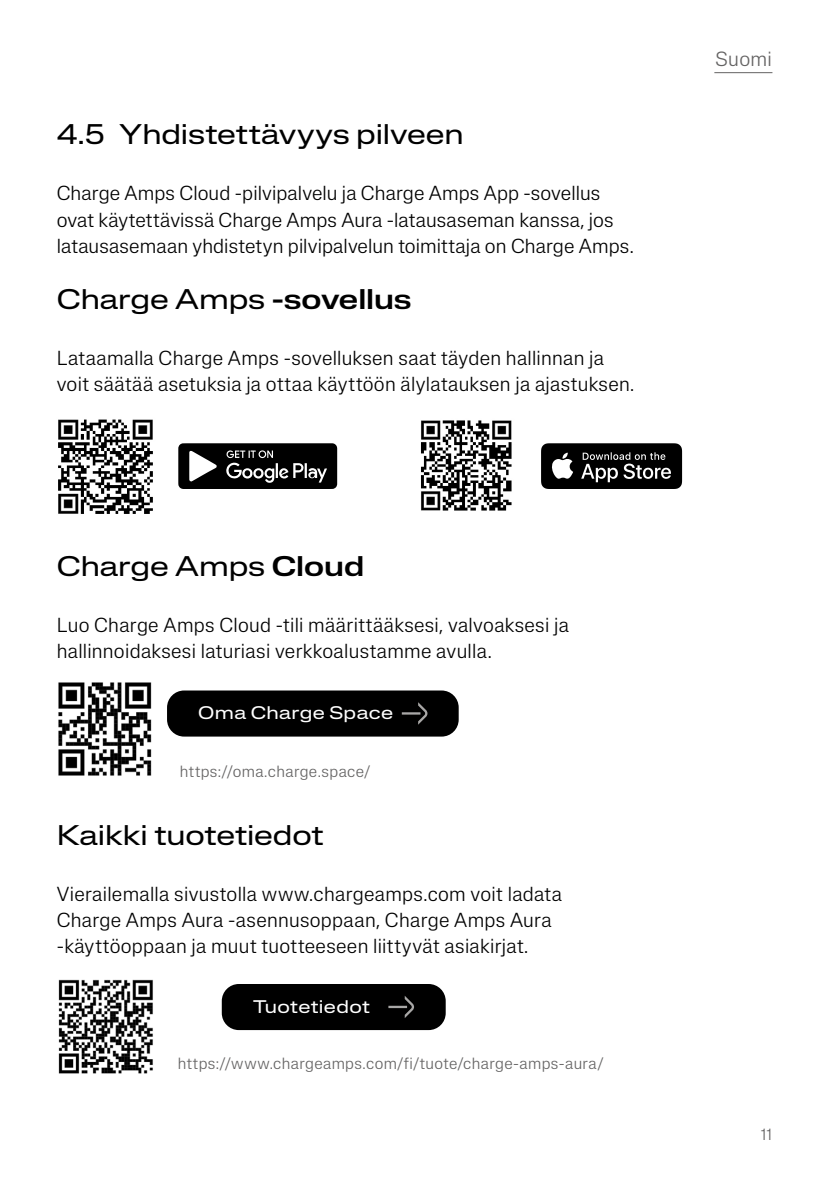
<style>
.page{position:relative;width:840px;height:1191px;background:#fff}
.page>*{position:absolute;margin:0;border:0;box-sizing:border-box;transform-origin:0 0}
.t1{font:expanded 28px "Lateral";letter-spacing:-.005em;color:#000}
.t2{font:300 20.2px "Lateral Standard";letter-spacing:.015em;color:#646363}
.t3{font:300 20px/26px "Lateral Standard";letter-spacing:.015em;color:#000}
.t4{font:expanded 18px "Lateral";letter-spacing:.02em;color:#fff}
.t5{font:300 16px "Lateral Standard";letter-spacing:.025em;color:#646363}
.s1{font-weight:500}
</style>
<div class="page">
<hr style="left:714px;top:72px;width:58px;height:1px;background:#646363">
<img style="left:58px;top:419px;width:95px;height:95px">
<img style="left:421px;top:420px;width:91px;height:91px">
<svg style="left:178px;top:443px;width:159px;height:46px;background:#2c2c2c"></svg>
<svg style="left:541px;top:443px;width:140px;height:46px;background:#2b2b2b"></svg>
<img style="left:58px;top:682px;width:94px;height:94px">
<div style="left:167px;top:690px;width:291px;height:46px;background:#000;border-radius:17px"></div>
<svg style="left:401px;top:702px;width:26px;height:22px"></svg>
<img style="left:58px;top:979px;width:95px;height:95px">
<div style="left:222px;top:984px;width:223px;height:46px;background:#000;border-radius:17px"></div>
<svg style="left:388px;top:996px;width:26px;height:22px"></svg>
<h1 class="t1" style="left:57px;top:118px;width:408px">4.5 Yhdistettävyys pilveen</h1>
<p class="t3" style="left:57px;top:180px;width:578px">Charge Amps Cloud -pilvipalvelu ja Charge Amps App -sovellus ovat käytettävissä Charge Amps Aura -latausaseman kanssa, jos latausasemaan yhdistetyn pilvipalvelun toimittaja on Charge Amps.</p>
<h1 class="t1" style="left:57px;top:283px;width:356px">Charge Amps <span class="s1">-sovellus</span></h1>
<p class="t3" style="left:57px;top:345px;width:578px">Lataamalla Charge Amps -sovelluksen saat täyden hallinnan ja voit säätää asetuksia ja ottaa käyttöön älylatauksen ja ajastuksen.</p>
<h1 class="t1" style="left:57px;top:550px;width:309px">Charge Amps <span class="s1">Cloud</span></h1>
<p class="t3" style="left:57px;top:612px;width:513px">Luo Charge Amps Cloud -tili määrittääksesi, valvoaksesi ja hallinnoidaksesi laturiasi verkkoalustamme avulla.</p>
<p class="t4" style="left:198px;top:702px;width:196px">Oma Charge Space</p>
<p class="t5" style="left:180px;top:762px;width:192px">https://oma.charge.space/</p>
<h1 class="t1" style="left:57px;top:819px;width:268px">Kaikki tuotetiedot</h1>
<p class="t3" style="left:57px;top:881px;width:506px">Vierailemalla sivustolla www.chargeamps.com voit ladata<br>Charge Amps Aura -asennusoppaan, Charge Amps Aura -käyttöoppaan ja muut tuotteeseen liittyvät asiakirjat.</p>
<p class="t4" style="left:253px;top:996px;width:118px">Tuotetiedot</p>
<p class="t5" style="left:178px;top:1054px;width:427px">https://www.chargeamps.com/fi/tuote/charge-amps-aura/</p>
<p class="t2" style="left:715px;top:48px;width:58px">Suomi</p>
<p class="t5" style="left:760px;top:1125px;width:12px">11</p>
</div>
